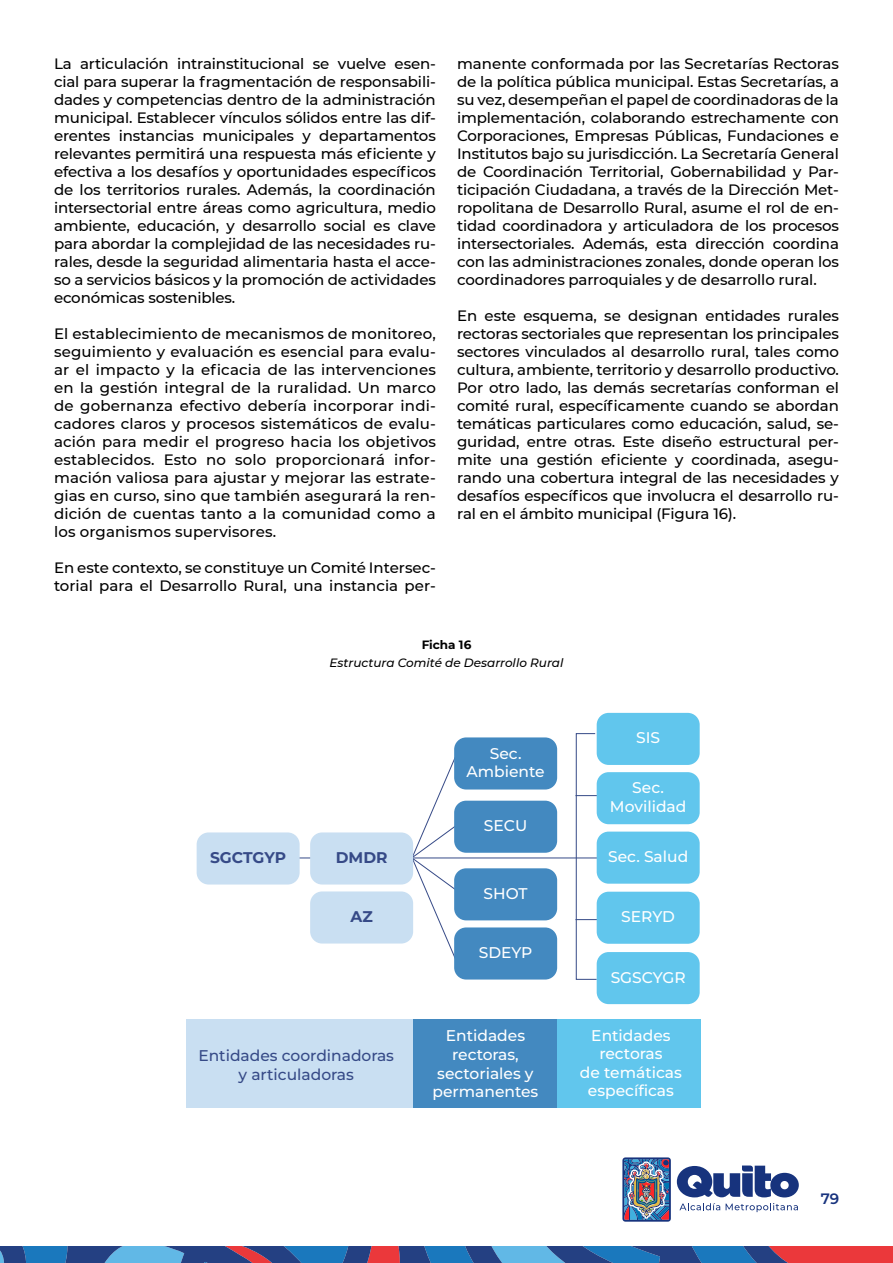
<style>
.page{position:relative;width:893px;height:1263px;background:#fff}
.page>*{position:absolute;margin:0;border:0;box-sizing:border-box;transform-origin:0 0}
.t1{font:100 15.45px/18.6px "Montserrat";color:#fff;text-align:center}
.t2{font:100 15.45px/18.6px "Montserrat";color:#364a87;text-align:center}
.t3{font:500 15px/18px "Montserrat";letter-spacing:-.01em;color:#000;text-align:justify}
.t4{font:600 15px "Montserrat";color:#18337e}
.t5{font:italic 500 12px "Montserrat";color:#000}
.t6{font:700 12px "Montserrat";color:#000}
</style>
<div class="page">
<img style="left:622px;top:1157px;width:49px;height:65px">
<svg style="left:677px;top:1165px;width:122px;height:47px"></svg>
<svg style="left:0;top:1246px;width:893px;height:17px;background:#4f5f93"></svg>
<div style="left:310px;top:891px;width:103px;height:52px;background:#c9dff2;border-radius:12px"></div>
<svg style="left:410px;top:759px;width:48px;height:198px"></svg>
<div style="left:454px;top:737px;width:103px;height:52px;background:#4389c0;border-radius:12px"></div>
<div style="left:454px;top:801px;width:103px;height:52px;background:#4389c0;border-radius:12px"></div>
<div style="left:454px;top:868px;width:103px;height:52px;background:#4389c0;border-radius:12px"></div>
<div style="left:454px;top:927px;width:103px;height:52px;background:#4389c0;border-radius:12px"></div>
<hr style="left:298px;top:857px;width:302px;height:1px;background:#364a87">
<div style="left:197px;top:832px;width:103px;height:52px;background:#c9dff2;border-radius:12px"></div>
<div style="left:310px;top:832px;width:103px;height:52px;background:#c9dff2;border-radius:12px"></div>
<svg style="left:575px;top:733px;width:26px;height:247px"></svg>
<div style="left:597px;top:713px;width:103px;height:52px;background:#61c6ed;border-radius:12px"></div>
<div style="left:597px;top:772px;width:103px;height:52px;background:#61c6ed;border-radius:12px"></div>
<div style="left:597px;top:832px;width:103px;height:52px;background:#61c6ed;border-radius:12px"></div>
<div style="left:597px;top:892px;width:103px;height:52px;background:#61c6ed;border-radius:12px"></div>
<div style="left:597px;top:952px;width:103px;height:52px;background:#61c6ed;border-radius:12px"></div>
<div style="left:186px;top:1019px;width:228px;height:89px;background:#c9dff2"></div>
<div style="left:414px;top:1019px;width:143px;height:89px;background:#4389c0"></div>
<div style="left:557px;top:1019px;width:143px;height:89px;background:#61c6ed"></div>
<p class="t3" style="left:54px;top:54px;width:383px">La articulación intrainstitucional se vuelve esen&shy;cial para superar la fragmentación de responsabili&shy;dades y competencias dentro de la administración municipal. Establecer vínculos sólidos entre las dif&shy;erentes instancias municipales y departamentos relevantes permitirá una respuesta más eficiente y efectiva a los desafíos y oportunidades específicos de los territorios rurales. Además, la coordinación intersectorial entre áreas como agricultura, medio ambiente, educación, y desarrollo social es clave para abordar la complejidad de las necesidades ru&shy;rales, desde la seguridad alimentaria hasta el acce&shy;so a servicios básicos y la promoción de actividades económicas sostenibles.</p>
<p class="t3" style="left:54px;top:324px;width:383px">El establecimiento de mecanismos de monitoreo, seguimiento y evaluación es esencial para evalu&shy;ar el impacto y la eficacia de las intervenciones en la gestión integral de la ruralidad. Un marco de gobernanza efectivo debería incorporar indi&shy;cadores claros y procesos sistemáticos de evalu&shy;ación para medir el progreso hacia los objetivos establecidos. Esto no solo proporcionará infor&shy;mación valiosa para ajustar y mejorar las estrate&shy;gias en curso, sino que también asegurará la ren&shy;dición de cuentas tanto a la comunidad como a los organismos supervisores.</p>
<p class="t3" style="left:54px;top:558px;width:383px">En este contexto, se constituye un Comité Intersec&shy;torial para el Desarrollo Rural, una instancia per-</p>
<p class="t3" style="left:457px;top:54px;width:383px">manente conformada por las Secretarías Rectoras de la política pública municipal. Estas Secretarías, a su vez, desempeñan el papel de coordinadoras de la implementación, colaborando estrechamente con Corporaciones, Empresas Públicas, Fundaciones e Institutos bajo su jurisdicción. La Secretaría General de Coordinación Territorial, Gobernabilidad y Par&shy;ticipación Ciudadana, a través de la Dirección Met&shy;ropolitana de Desarrollo Rural, asume el rol de en&shy;tidad coordinadora y articuladora de los procesos intersectoriales. Además, esta dirección coordina con las administraciones zonales, donde operan los coordinadores parroquiales y de desarrollo rural.</p>
<p class="t3" style="left:457px;top:306px;width:383px">En este esquema, se designan entidades rurales rectoras sectoriales que representan los principales sectores vinculados al desarrollo rural, tales como cultura, ambiente, territorio y desarrollo productivo.<br>Por otro lado, las demás secretarías conforman el comité rural, específicamente cuando se abordan temáticas particulares como educación, salud, se&shy;guridad, entre otras. Este diseño estructural per&shy;mite una gestión eficiente y coordinada, asegu&shy;rando una cobertura integral de las necesidades y desafíos específicos que involucra el desarrollo ru&shy;ral en el ámbito municipal (Figura 16).</p>
<p class="t6" style="left:422px;top:636px;width:51px">Ficha 16</p>
<p class="t5" style="left:330px;top:654px;width:235px">Estructura Comité de Desarrollo Rural</p>
<p class="t1" style="left:467px;top:743px;width:80px">Sec.<br>Ambiente</p>
<p class="t2" style="left:210px;top:848px;width:78px">SGCTGYP</p>
<p class="t2" style="left:336px;top:848px;width:53px">DMDR</p>
<p class="t2" style="left:351px;top:907px;width:24px">AZ</p>
<p class="t1" style="left:484px;top:816px;width:45px">SECU</p>
<p class="t1" style="left:484px;top:884px;width:46px">SHOT</p>
<p class="t1" style="left:479px;top:943px;width:55px">SDEYP</p>
<p class="t1" style="left:636px;top:728px;width:26px">SIS</p>
<p class="t1" style="left:610px;top:778px;width:78px">Sec.<br>Movilidad</p>
<p class="t1" style="left:608px;top:847px;width:82px">Sec. Salud</p>
<p class="t1" style="left:621px;top:907px;width:55px">SERYD</p>
<p class="t1" style="left:611px;top:967px;width:76px">SGSCYGR</p>
<p class="t2" style="left:198px;top:1046px;width:197px">Entidades coordinadoras y articuladoras</p>
<p class="t1" style="left:433px;top:1026px;width:107px">Entidades rectoras, sectoriales y permanentes</p>
<p class="t1" style="left:580px;top:1025px;width:104px">Entidades rectoras<br>de temáticas específicas</p>
<p class="t4" style="left:821px;top:1188px;width:20px">79</p>
</div>
